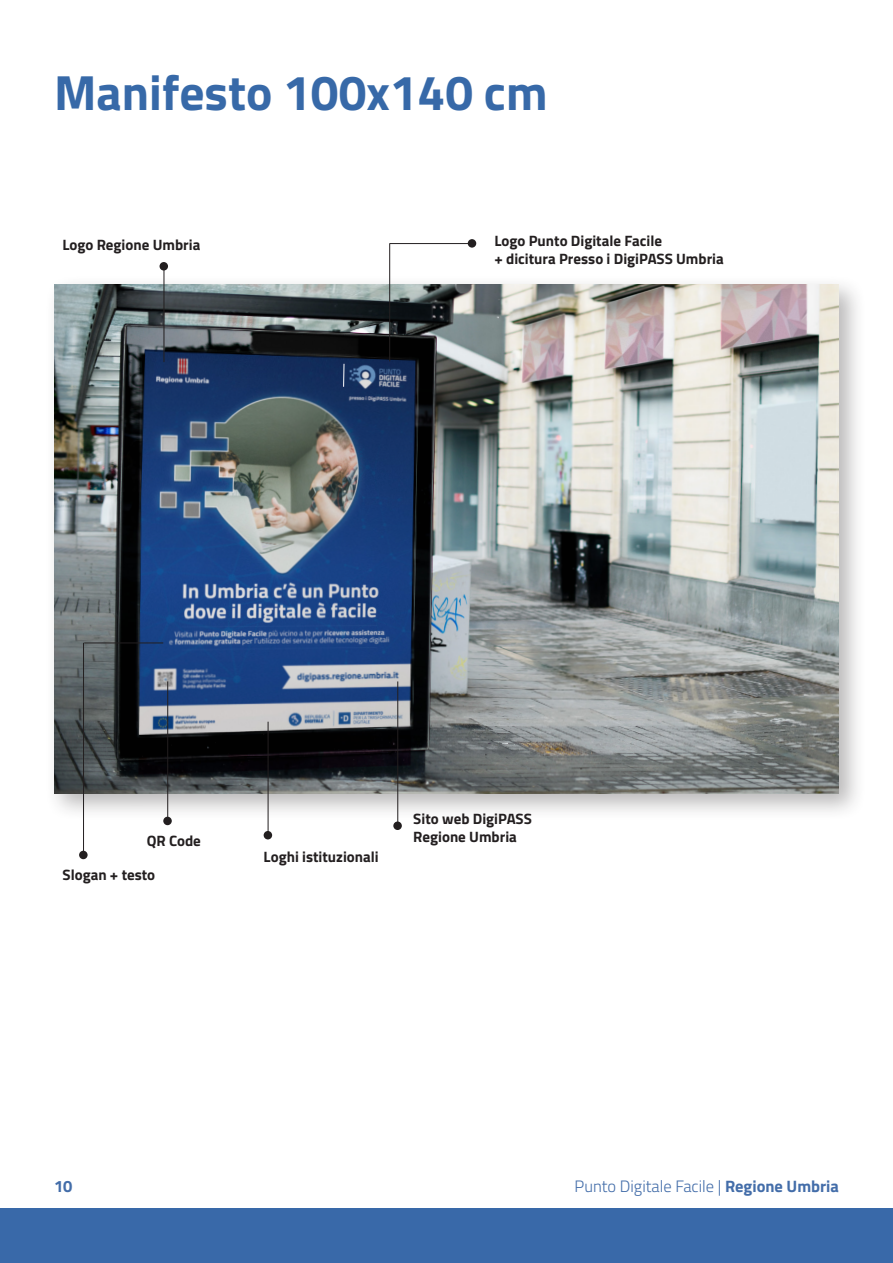
<style>
.page{position:relative;width:893px;height:1263px;background:#fff}
.page>*{position:absolute;margin:0;border:0;box-sizing:border-box;transform-origin:0 0}
.t1{font:700 49.5px "Titillium Web";color:#3769a8}
.t2{font:300 16.5px "Titillium Web";color:#436da9}
.t3{font:700 16.5px "Titillium Web";color:#436da9}
.t4{font:700 15px "Titillium Web";color:#231f20}
.s1{font-weight:700}
</style>
<div class="page">
<div style="left:0;top:1209px;width:893px;height:54px;background:#3969a9"></div>
<div style="left:44px;top:275px;width:823px;height:547px;background:#231f20;opacity:.32"></div>
<img style="left:54px;top:285px;width:785px;height:509px">
<svg style="left:343px;top:364px;width:1px;height:23px"></svg>
<hr style="left:389px;top:244px;width:1px;height:117px;background:#231f20">
<div style="left:468px;top:239px;width:8px;height:9px;background:#231f20;border-radius:50%"></div>
<hr style="left:389px;top:243px;width:83px;height:1px;background:#231f20">
<hr style="left:268px;top:722px;width:1px;height:113px;background:#231f20">
<div style="left:264px;top:831px;width:8px;height:8px;background:#231f20;border-radius:50%"></div>
<hr style="left:397px;top:681px;width:1px;height:147px;background:#231f20">
<div style="left:393px;top:821px;width:9px;height:9px;background:#231f20;border-radius:50%"></div>
<hr style="left:164px;top:266px;width:1px;height:96px;background:#231f20">
<div style="left:160px;top:262px;width:8px;height:9px;background:#231f20;border-radius:50%"></div>
<hr style="left:167px;top:681px;width:1px;height:140px;background:#231f20">
<div style="left:163px;top:817px;width:9px;height:8px;background:#231f20;border-radius:50%"></div>
<hr style="left:83px;top:643px;width:1px;height:212px;background:#231f20">
<div style="left:79px;top:851px;width:9px;height:8px;background:#231f20;border-radius:50%"></div>
<hr style="left:84px;top:643px;width:79px;height:1px;background:#231f20">
<p class="t1" style="left:54px;top:55px;width:495px">Manifesto 100x140 cm</p>
<p class="t4" style="left:62px;top:233px;width:139px">Logo Regione Umbria</p>
<p class="t4" style="left:494px;top:230px;width:169px">Logo Punto Digitale Facile</p>
<p class="t4" style="left:494px;top:248px;width:231px">+ dicitura Presso i DigiPASS Umbria</p>
<p class="t4" style="left:147px;top:829px;width:56px">QR Code</p>
<p class="t4" style="left:63px;top:864px;width:94px">Slogan + testo</p>
<p class="t4" style="left:264px;top:845px;width:117px">Loghi istituzionali</p>
<p class="t4" style="left:413px;top:807px;width:120px">Sito web DigiPASS</p>
<p class="t4" style="left:413px;top:825px;width:105px">Regione Umbria</p>
<p class="t3" style="left:54px;top:1174px;width:20px">10</p>
<p class="t2" style="left:575px;top:1174px;width:266px">Punto Digitale Facile | <span class="s1">Regione Umbria</span></p>
</div>
